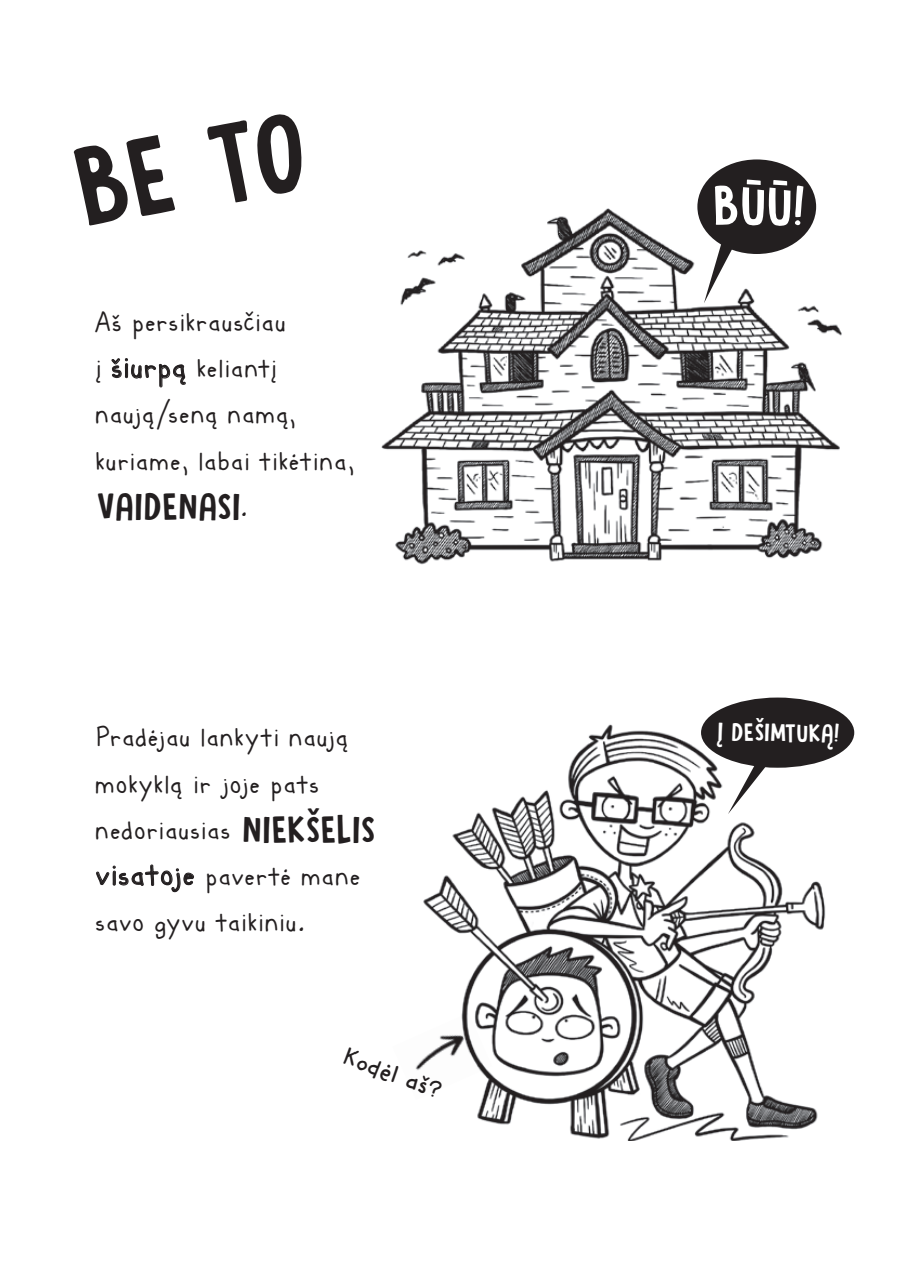
<style>
.page{position:relative;width:913px;height:1263px;background:#fff}
.page>*{position:absolute;margin:0;border:0;box-sizing:border-box;transform-origin:0 0}
.t1{font:98.77px "DK Sugary Pancake";color:#231f20}
.t2{font:49.5px "DK Sugary Pancake";color:#fff}
.t3{font:33.75px "DK Sugary Pancake";color:#231f20}
.t4{font:500 31.5px/46.1px "Kiddish";letter-spacing:-.005em;color:#231f20}
.t5{font:24.75px "DK Harimau";color:#231f20}
.t6{font:22.5px "DK Sugary Pancake";color:#fff}
.s1{font-size:36px}
.s2{font-family:"Kiddish";font-weight:500;font-size:31.5px}
.s3{font-family:"DK Sugary Pancake";font-weight:400;font-size:33.75px}
</style>
<div class="page">
<img style="left:381px;top:160px;width:461px;height:405px">
<img style="left:423px;top:701px;width:432px;height:440px">
<div style="left:700px;top:697px;width:153px;height:71px;background:#231f20;border-radius:50%"></div>
<svg style="left:727px;top:759px;width:47px;height:55px"></svg>
<div style="left:697px;top:159px;width:118px;height:95px;background:#231f20;border-radius:50%"></div>
<svg style="left:703px;top:233px;width:33px;height:70px"></svg>
<img style="left:415px;top:1013px;width:77px;height:87px">
<h1 class="t1" style="left:65px;top:125px;width:236px;rotate:-9deg">BE TO</h1>
<p class="t4" style="left:97px;top:299px;width:261px">Aš persikrausčiau<br>į <span class="s1">šiurpą</span> keliantį naują/seną namą, kuriame, labai tikėtina,</p>
<p class="t3" style="left:97px;top:485px;width:154px">VAIDENASI<span class="s2">.</span></p>
<p class="t4" style="left:97px;top:714px;width:280px">Pradėjau lankyti naują mokyklą ir joje pats nedoriausias <span class="s3">NIEKŠELIS </span><span class="s1">visatoje</span> pavertė mane savo gyvu taikiniu.</p>
<p class="t5" style="left:350px;top:1041px;width:104px;rotate:21deg">Kodėl aš?</p>
<h2 class="t2" style="left:712px;top:173px;width:95px;rotate:1deg">BŪŪ!</h2>
<p class="t6" style="left:717px;top:717px;width:123px;rotate:1deg">Į DEŠIMTUKĄ!</p>
</div>
